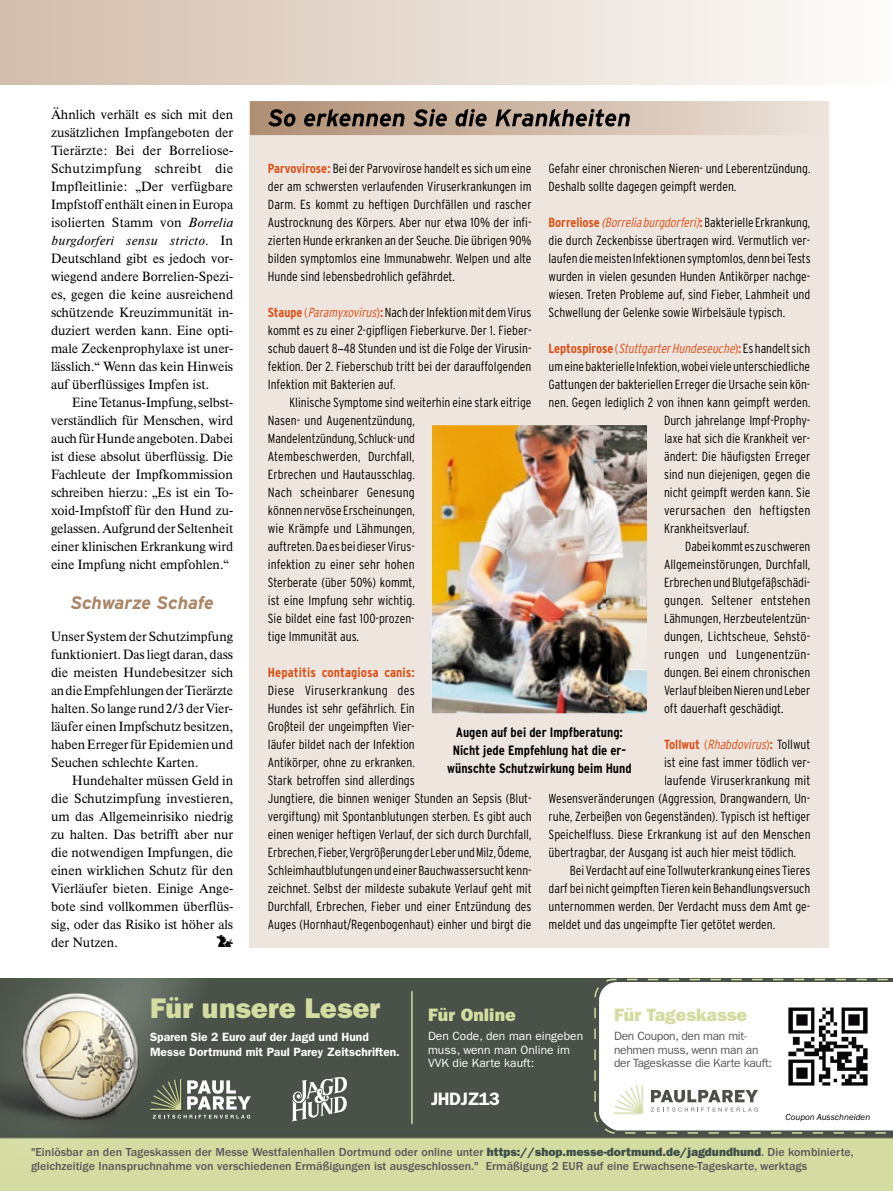
<style>
.page{position:relative;width:893px;height:1191px;background:#fff}
.page>*{position:absolute;margin:0;border:0;box-sizing:border-box;transform-origin:0 0}
.t1{font:28.5px "Parey Franklin Gothic Hvy";color:#d5dca1}
.t2{font:18px "Parey Franklin Gothic Hvy";color:#d5dca1}
.t3{font:italic 700 18px "Parey Interstate";letter-spacing:-.01em;color:#aa8567}
.t4{font:600 18px "Parey Franklin Gothic";letter-spacing:-.025em;color:#fff}
.t5{font:18px "DJZ Sonderzeichen";color:#000}
.t6{font:700 condensed 13.5px/18px "Parey Interstate";color:#000;text-align:center}
.t7{font:300 condensed 13.2px/18px "Parey Interstate";color:#000;text-align:justify}
.t8{font:500 13.2px/18px "Parey Times BQ";color:#000;text-align:justify}
.t9{font:italic 300 condensed 13.2px "Parey Interstate";color:#de4c14}
.t10{font:700 condensed 13.2px "Parey Interstate";letter-spacing:.005em;color:#de4c14}
.t11{font:500 12px/14.4px "Parey Franklin Gothic";color:#58585a}
.t12{font:600 12px/14.4px "Parey Franklin Gothic";color:#fff}
.t13{font:12px/13.5px "Parey Franklin Gothic";letter-spacing:-.025em;color:#58585a}
.t14{font:12px/13.5px "Parey Franklin Gothic";color:#fff}
.t15{font:italic 9px "Parey Franklin Gothic";color:#000}
.s1{font-weight:400;font-style:italic}
.s2{font-weight:700;color:#de4c14}
.s3{color:#de4c14}
.s4{font-style:italic;color:#de4c14}
.s5{font-family:"Parey Times BQ";font-weight:500;font-stretch:normal}
.s6{font-weight:700;font-style:normal}
.s7{font-style:normal}
.s8{font-style:normal;color:#000}
.s9{font-family:"Parey Franklin Gothic Hvy";font-weight:400;color:#3d4e49}
</style>
<div class="page">
<div style="left:0;top:0;width:893px;height:85px;background:linear-gradient(to right,#d2bdab,#fefdfc)"></div>
<div style="left:250px;top:101px;width:579px;height:846px;background:#eee6de"></div>
<svg style="left:250px;top:101px;width:525px;height:34px"></svg>
<img style="left:0;top:978px;width:893px;height:213px">
<svg style="left:150px;top:1078px;width:101px;height:40px"></svg>
<svg style="left:292px;top:1075px;width:55px;height:46px"></svg>
<svg style="left:411px;top:990px;width:2px;height:134px"></svg>
<svg style="left:594px;top:978px;width:299px;height:156px"></svg>
<img style="left:432px;top:425px;width:171px;height:94px">
<img style="left:603px;top:425px;width:44px;height:288px">
<img style="left:432px;top:519px;width:174px;height:97px">
<img style="left:432px;top:616px;width:176px;height:97px">
<img style="left:268px;top:109px;width:362px;height:18px">
<p class="t8" style="left:51px;top:106px;width:184px">Ähnlich verhält es sich mit den zusätzlichen Impfangeboten der Tierärzte: Bei der Borreliose-Schutzimpfung schreibt die Impfleitlinie: „Der verfügbare Impfstoff enthält einen in Europa isolierten Stamm von <span class="s1">Borrelia burgdorferi sensu stricto</span>. In Deutschland gibt es jedoch vor&shy;wiegend andere Borrelien-Spezi&shy;es, gegen die keine ausreichend schützende Kreuzimmunität in&shy;duziert werden kann. Eine opti&shy;male Zeckenprophylaxe ist uner&shy;lässlich.“ Wenn das kein Hinweis auf überflüssiges Impfen ist.</p>
<p class="t8" style="left:51px;top:394px;width:184px;text-indent:21px">Eine Tetanus-Impfung, selbst&shy;verständlich für Menschen, wird auch für Hunde angeboten. Dabei ist diese absolut überflüssig. Die Fachleute der Impfkommission schreiben hierzu: „Es ist ein To&shy;xoid-Impfstoff für den Hund zu&shy;gelassen. Aufgrund der Seltenheit einer klinischen Erkrankung wird eine Impfung nicht empfohlen.“</p>
<h2 class="t3" style="left:70px;top:593px;width:145px">Schwarze Schafe</h2>
<p class="t8" style="left:51px;top:628px;width:184px">Unser System der Schutzimpfung funktioniert. Das liegt daran, dass die meisten Hundebesitzer sich an die Empfehlungen der Tierärzte halten. So lange rund 2/3 der Vier&shy;läufer einen Impfschutz besitzen, haben Erreger für Epidemien und Seuchen schlechte Karten.</p>
<p class="t8" style="left:51px;top:772px;width:184px;text-indent:21px">Hundehalter müssen Geld in die Schutzimpfung investieren, um das Allgemeinrisiko niedrig zu halten. Das betrifft aber nur die notwendigen Impfungen, die einen wirklichen Schutz für den Vierläufer bieten. Einige Ange&shy;bote sind vollkommen überflüs&shy;sig, oder das Risiko ist höher als der Nutzen.</p>
<h2 class="t5" style="left:217px;top:931px;width:18px">j</h2>
<p class="t7" style="left:268px;top:159px;width:265px"><span class="s2">Parvovirose:</span> Bei der Parvovirose handelt es sich um eine der am schwersten verlaufenden Viruserkrankungen im Darm. Es kommt zu heftigen Durchfällen und rascher Austrocknung des Körpers. Aber nur etwa 10% der infi&shy;zierten Hunde erkranken an der Seuche. Die übrigen 90% bilden symptomlos eine Immunabwehr. Welpen und alte Hunde sind lebensbedrohlich gefährdet.</p>
<p class="t7" style="left:268px;top:303px;width:265px"><span class="s2">Staupe</span> <span class="s3">(</span><span class="s4">Paramyxovirus</span><span class="s3">)</span><span class="s2">:</span>Nach der Infektion mit dem Virus kommt es zu einer 2-gipfligen Fieberkurve. Der 1. Fieber&shy;schub dauert 8<span class="s5">–</span>48 Stunden und ist die Folge der Virusin&shy;fektion. Der 2. Fieberschub tritt bei der darauffolgenden Infektion mit Bakterien auf.</p>
<p class="t7" style="left:268px;top:393px;width:265px;text-align:left;text-indent:21px">Klinische Symptome sind weiterhin eine stark eitrige<br>Nasen- und Augenentzündung,<br>Mandelentzündung, Schluck- und<br>Atembeschwerden, Durchfall,<br>Erbrechen und Hautausschlag.<br>Nach scheinbarer Genesung<br>können nervöse Erscheinungen,<br>wie Krämpfe und Lähmungen,<br>auftreten. Da es bei dieser Virus-<br>infektion zu einer sehr hohen<br>Sterberate (über 50%) kommt,<br>ist eine Impfung sehr wichtig.<br>Sie bildet eine fast 100-prozen-<br>tige Immunität aus.</p>
<p class="t10" style="left:268px;top:665px;width:148px">Hepatitis contagiosa canis:</p>
<p class="t7" style="left:268px;top:681px;width:265px;text-align:left">Diese Viruserkrankung des<br>Hundes ist sehr gefährlich. Ein<br>Großteil der ungeimpften Vier-<br>läufer bildet nach der Infektion<br>Antikörper, ohne zu erkranken.<br>Stark betroffen sind allerdings<br>Jungtiere, die binnen weniger Stunden an Sepsis (Blut&shy;vergiftung) mit Spontanblutungen sterben. Es gibt auch einen weniger heftigen Verlauf, der sich durch Durchfall, Erbrechen, Fieber, Vergrößerung der Leber und Milz, Ödeme, Schleimhautblutungen und einer Bauchwassersucht kenn&shy;zeichnet. Selbst der mildeste subakute Verlauf geht mit Durchfall, Erbrechen, Fieber und einer Entzündung des Auges (Hornhaut/Regenbogenhaut) einher und birgt die</p>
<p class="t7" style="left:549px;top:159px;width:263px">Gefahr einer chronischen Nieren- und Leberentzündung.<br>Deshalb sollte dagegen geimpft werden.</p>
<p class="t7" style="left:549px;top:213px;width:264px"><span class="s2">Borreliose</span> <span class="s4">(Borreliaburgdorferi)</span><span class="s2">:</span> Bakterielle Erkrankung, die durch Zeckenbisse übertragen wird. Vermutlich ver&shy;laufen die meisten Infektionen symptomlos, denn bei Tests wurden in vielen gesunden Hunden Antikörper nachge&shy;wiesen. Treten Probleme auf, sind Fieber, Lahmheit und Schwellung der Gelenke sowie Wirbelsäule typisch.</p>
<p class="t9" style="left:549px;top:341px;width:263px"><span class="s6">Leptospirose</span> <span class="s7">(</span>StuttgarterHundeseuche<span class="s7">)</span><span class="s6">:</span> <span class="s8">Es handelt sich</span></p>
<p class="t7" style="left:549px;top:357px;width:263px">um eine bakterielle Infektion, wobei viele unterschiedliche</p>
<p class="t7" style="left:549px;top:375px;width:263px">Gattungen der bakteriellen Erreger die Ursache sein kön-</p>
<p class="t7" style="left:549px;top:393px;width:263px">nen. Gegen lediglich 2 von ihnen kann geimpft werden.</p>
<p class="t7" style="left:664px;top:411px;width:148px">Durch jahrelange Impf-Prophy-</p>
<p class="t7" style="left:664px;top:429px;width:148px">laxe hat sich die Krankheit ver-</p>
<p class="t7" style="left:664px;top:447px;width:148px">ändert: Die häufigsten Erreger</p>
<p class="t7" style="left:664px;top:465px;width:148px">sind nun diejenigen, gegen die</p>
<p class="t7" style="left:664px;top:483px;width:148px">nicht geimpft werden kann. Sie</p>
<p class="t7" style="left:664px;top:501px;width:148px">verursachen den heftigsten</p>
<p class="t7" style="left:664px;top:519px;width:87px">Krankheitsverlauf.</p>
<p class="t7" style="left:685px;top:537px;width:127px">Dabei kommt es zu schweren</p>
<p class="t7" style="left:664px;top:555px;width:148px">Allgemeinstörungen, Durchfall,</p>
<p class="t7" style="left:664px;top:573px;width:148px">Erbrechen und Blutgefäßschädi-</p>
<p class="t7" style="left:664px;top:591px;width:148px">gungen. Seltener entstehen</p>
<p class="t7" style="left:664px;top:609px;width:148px">Lähmungen, Herzbeutelentzün-</p>
<p class="t7" style="left:664px;top:627px;width:148px">dungen, Lichtscheue, Sehstö-</p>
<p class="t7" style="left:664px;top:645px;width:148px">rungen und Lungenentzün-</p>
<p class="t7" style="left:664px;top:663px;width:148px">dungen. Bei einem chronischen</p>
<p class="t7" style="left:664px;top:681px;width:148px">Verlauf bleiben Nieren und Leber</p>
<p class="t7" style="left:664px;top:699px;width:121px">oft dauerhaft geschädigt.</p>
<p class="t9" style="left:664px;top:737px;width:148px"><span class="s6">Tollwut</span> <span class="s7">(</span>Rhabdovirus<span class="s7">)</span><span class="s6">:</span> <span class="s8">Tollwut</span></p>
<p class="t7" style="left:664px;top:753px;width:148px">ist eine fast immer tödlich ver-</p>
<p class="t7" style="left:664px;top:771px;width:148px">laufende Viruserkrankung mit</p>
<p class="t7" style="left:549px;top:789px;width:263px">Wesensveränderungen (Aggression, Drangwandern, Un-</p>
<p class="t7" style="left:549px;top:807px;width:263px">ruhe, Zerbeißen von Gegenständen). Typisch ist heftiger</p>
<p class="t7" style="left:549px;top:825px;width:264px">Speichelfluss. Diese Erkrankung ist auf den Menschen</p>
<p class="t7" style="left:549px;top:843px;width:249px">übertragbar, der Ausgang ist auch hier meist tödlich.</p>
<p class="t7" style="left:570px;top:861px;width:242px">Bei Verdacht auf eine Tollwuterkrankung eines Tieres</p>
<p class="t7" style="left:549px;top:879px;width:263px">darf bei nicht geimpften Tieren kein Behandlungsversuch</p>
<p class="t7" style="left:549px;top:897px;width:263px">unternommen werden. Der Verdacht muss dem Amt ge-</p>
<p class="t7" style="left:549px;top:915px;width:228px">meldet und das ungeimpfte Tier getötet werden.</p>
<p class="t6" style="left:447px;top:723px;width:186px">Augen auf bei der Impfberatung:<br>Nicht jede Empfehlung hat die er&shy;wünschte Schutzwirkung beim Hund</p>
<h1 class="t1" style="left:150px;top:991px;width:232px">Für unsere Leser</h1>
<p class="t12" style="left:150px;top:1030px;width:251px">Sparen Sie 2 Euro auf der Jagd und Hund<br>Messe Dortmund mit Paul Parey Zeitschriften.</p>
<h2 class="t2" style="left:428px;top:1004px;width:89px">Für Online</h2>
<p class="t14" style="left:428px;top:1029px;width:157px">Den Code, den man eingeben muss, wenn man Online im<br>VVK die Karte kauft:</p>
<h2 class="t4" style="left:431px;top:1088px;width:70px">JHDJZ13</h2>
<h2 class="t2" style="left:614px;top:1004px;width:135px">Für Tageskasse</h2>
<p class="t13" style="left:614px;top:1029px;width:160px">Den Coupon, den man mit&shy;nehmen muss, wenn man an der Tageskasse die Karte kauft:</p>
<p class="t15" style="left:786px;top:1112px;width:86px">Coupon Ausschneiden</p>
<p class="t11" style="left:31px;top:1144px;width:824px">"Einlösbar an den Tageskassen der Messe Westfalenhallen Dortmund oder online unter <span class="s9">https://shop.messe-dortmund.de/jagdundhund</span>. Die kombinierte, gleichzeitige Inanspruchnahme von verschiedenen Ermäßigungen ist ausgeschlossen." Ermäßigung 2 EUR auf eine Erwachsene-Tageskarte, werktags</p>
</div>
